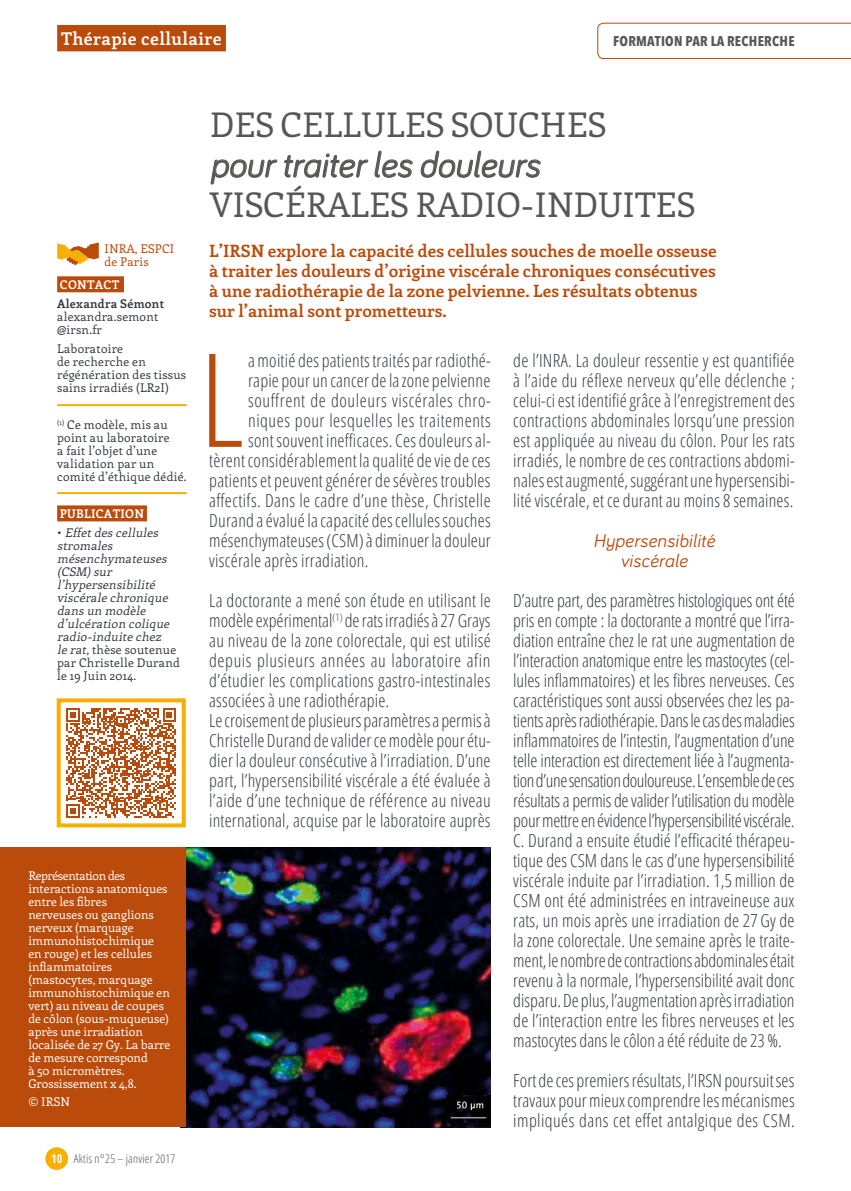
<style>
.page{position:relative;width:851px;height:1191px;background:#fff}
.page>*{position:absolute;margin:0;border:0;box-sizing:border-box;transform-origin:0 0}
.t1{font:300 condensed 130px "Open Sans";color:#bb4b0a}
.t2{font:italic 36px "Bariol";color:#575756}
.t3{font:34px "Enriqueta";color:#575756}
.t4{font:italic 19px/20px "Bariol";letter-spacing:.01em;color:#bb4b0a;text-align:center}
.t5{font:300 condensed 18px/20px "Open Sans";letter-spacing:.015em;color:#333a42;text-align:justify}
.t6{font:300 condensed 18px "Open Sans";letter-spacing:.035em;color:#333a42}
.t7{font:700 17.6px "Enriqueta";letter-spacing:.02em;color:#fff}
.t8{font:700 17px/20px "Enriqueta";color:#bb4b0a}
.t9{font:700 condensed 14px "Avenir Next LT Pro";letter-spacing:.02em;color:#575756}
.t10{font:12px/13px "Enriqueta";color:#fff}
.t11{font:italic 12px/13px "Enriqueta";letter-spacing:.02em;color:#333a42}
.t12{font:12px/13px "Enriqueta";letter-spacing:.02em;color:#333a42}
.t13{font:300 condensed 12px "Open Sans";letter-spacing:.02em;color:#575756}
.t14{font:700 12px "Enriqueta";letter-spacing:.02em;color:#fff}
.t15{font:12px/13px "Enriqueta";letter-spacing:.02em;color:#bb4b0a}
.t16{font:700 12px "Enriqueta";letter-spacing:.02em;color:#333a42}
.s1{font-style:normal}
.s2{font-weight:700;color:#fff}
</style>
<div class="page">
<div style="left:45px;top:1147px;width:23px;height:23px;background:#f9af00;border-radius:50%"></div>
<hr style="left:850px;top:0;width:1px;height:1191px;background:#d5cdc5">
<div style="left:57px;top:276px;width:67px;height:16px;background:#bb4b0a"></div>
<div style="left:57px;top:505px;width:90px;height:16px;background:#bb4b0a"></div>
<hr style="left:57px;top:404px;width:129px;height:2px;background:#f9af00">
<hr style="left:57px;top:492px;width:129px;height:2px;background:#f9af00">
<svg style="left:597px;top:22px;width:253px;height:37px"></svg>
<svg style="left:210px;top:153px;width:158px;height:32px"></svg>
<svg style="left:374px;top:150px;width:39px;height:28px"></svg>
<svg style="left:420px;top:150px;width:121px;height:28px"></svg>
<div style="left:57px;top:25px;width:169px;height:26px;background:#bb4b0a"></div>
<img style="left:180px;top:847px;width:310px;height:280px">
<div style="left:0;top:847px;width:186px;height:279px;background:#bb4b0a"></div>
<svg style="left:57px;top:242px;width:42px;height:23px"></svg>
<svg style="left:66px;top:708px;width:110px;height:109px"></svg>
<div style="left:57px;top:698px;width:129px;height:129px;border:4px solid #f9af00"></div>
<img style="left:446px;top:1095px;width:44px;height:31px">
<p class="t7" style="left:61px;top:26px;width:162px">Thérapie cellulaire</p>
<p class="t9" style="left:613px;top:33px;width:183px">FORMATION PAR LA RECHERCHE</p>
<p class="t15" style="left:104px;top:242px;width:71px">INRA, ESPCI de Paris</p>
<p class="t14" style="left:60px;top:276px;width:61px">CONTACT</p>
<p class="t16" style="left:57px;top:295px;width:108px">Alexandra Sémont</p>
<p class="t12" style="left:57px;top:310px;width:103px">alexandra.semont @irsn.fr</p>
<p class="t12" style="left:57px;top:341px;width:130px">Laboratoire<br>de recherche en régénération des tissus sains irradiés (LR2I)</p>
<p class="t12" style="left:57px;top:418px;width:131px"><sup>(1)</sup> Ce modèle, mis au point au laboratoire<br>a fait l’objet d’une validation par un comité d’éthique dédié.</p>
<p class="t14" style="left:60px;top:505px;width:86px">PUBLICATION</p>
<p class="t11" style="left:57px;top:526px;width:124px"><span class="s1">•</span> Effetdes cellules stromales mésenchymateuses (CSM)sur l’hypersensibilité viscérale chronique dans un modèle d’ulcération colique radio-induite chez<br>le rat,<span class="s1">thèse soutenue par Christelle Durand le 19 Juin 2014.</span></p>
<p class="t10" style="left:28px;top:869px;width:143px">Représentation des interactions anatomiques entre les fibres<br>nerveuses ou ganglions nerveux (marquage immunohistochimique en rouge) et les cellules inflammatoires (mastocytes, marquage immunohistochimique en vert) au niveau de coupes de côlon (sous-muqueuse) après une irradiation localisée de 27 Gy. La barre de mesure correspond<br>à 50 micromètres.<br>Grossissement x 4,8.</p>
<p class="t10" style="left:28px;top:1095px;width:43px">© IRSN</p>
<p class="t13" style="left:51px;top:1150px;width:126px"><span class="s2">10</span> Aktis n°25 – janvier 2017</p>
<h3 class="t3" style="left:210px;top:101px;width:397px">DES CELLULES SOUCHES</h3>
<h2 class="t2" style="left:210px;top:140px;width:331px">pour traiter les douleurs</h2>
<h3 class="t3" style="left:210px;top:181px;width:486px">VISCÉRALES RADIO-INDUITES</h3>
<p class="t8" style="left:209px;top:240px;width:509px">L’IRSN explore la capacité des cellules souches de moelle osseuse à traiter les douleurs d’origine viscérale chroniques consécutives à une radiothérapie de la zone pelvienne. Les résultats obtenus sur l’animal sont prometteurs.</p>
<h1 class="t1" style="left:199px;top:311px;width:47px">L</h1>
<p class="t5" style="left:248px;top:350px;width:244px">a moitié des patients traités par radiothé-</p>
<p class="t5" style="left:248px;top:370px;width:244px">rapie pour un cancer de la zone pelvienne</p>
<p class="t6" style="left:248px;top:388px;width:244px">souffrent de douleurs viscérales chro-</p>
<p class="t5" style="left:248px;top:410px;width:244px">niques pour lesquelles les traitements</p>
<p class="t5" style="left:248px;top:430px;width:244px">sont souvent inefficaces. Ces douleurs al-</p>
<p class="t5" style="left:209px;top:450px;width:283px">tèrent considérablement la qualité de vie de ces</p>
<p class="t5" style="left:209px;top:470px;width:283px">patients et peuvent générer de sévères troubles</p>
<p class="t5" style="left:209px;top:490px;width:283px">affectifs. Dans le cadre d’une thèse, Christelle</p>
<p class="t5" style="left:209px;top:510px;width:283px">Durand a évalué la capacité des cellules souches</p>
<p class="t5" style="left:209px;top:530px;width:283px">mésenchymateuses (CSM) à diminuer la douleur</p>
<p class="t5" style="left:209px;top:550px;width:161px">viscérale après irradiation.</p>
<p class="t5" style="left:209px;top:590px;width:283px;text-align:left">La doctorante a mené son étude en utilisant le modèle expérimental<sup>(1)</sup> de rats irradiés à 27 Grays au niveau de la zone colorectale, qui est utilisé depuis plusieurs années au laboratoire afin d’étudier les complications gastro-intestinales associées à une radiothérapie.<br>Le croisement de plusieurs paramètres a permis à Christelle Durand de valider ce modèle pour étu&shy;dier la douleur consécutive à l’irradiation. D’une part, l’hypersensibilité viscérale a été évaluée à l’aide d’une technique de référence au niveau international, acquise par le laboratoire auprès</p>
<p class="t5" style="left:513px;top:350px;width:283px">de l’INRA. La douleur ressentie y est quantifiée à l’aide du réflexe nerveux qu’elle déclenche ; celui-ci est identifié grâce à l’enregistrement des contractions abdominales lorsqu’une pression est appliquée au niveau du côlon. Pour les rats irradiés, le nombre de ces contractions abdomi&shy;nales est augmenté, suggérant une hypersensibi&shy;lité viscérale, et ce durant au moins 8 semaines.</p>
<p class="t4" style="left:593px;top:529px;width:123px">Hypersensibilité viscérale</p>
<p class="t5" style="left:513px;top:590px;width:283px">D’autre part, des paramètres histologiques ont été pris en compte : la doctorante a montré que l’irra&shy;diation entraîne chez le rat une augmentation de l’interaction anatomique entre les mastocytes (cel&shy;lules inflammatoires) et les fibres nerveuses. Ces caractéristiques sont aussi observées chez les pa&shy;tients après radiothérapie. Dans le cas des maladies inflammatoires de l’intestin, l’augmentation d’une telle interaction est directement liée à l’augmenta&shy;tion d’une sensation douloureuse. L’ensemble de ces résultats a permis de valider l’utilisation du modèle pour mettre en évidence l’hypersensibilité viscérale.<br>C. Durand a ensuite étudié l’efficacité thérapeu&shy;tique des CSM dans le cas d’une hypersensibilité viscérale induite par l’irradiation. 1,5 million de CSM ont été administrées en intraveineuse aux rats, un mois après une irradiation de 27 Gy de la zone colorectale. Une semaine après le traite&shy;ment, le nombre de contractions abdominales était revenu à la normale, l’hypersensibilité avait donc disparu. De plus, l’augmentation après irradiation de l’interaction entre les fibres nerveuses et les mastocytes dans le côlon a été réduite de 23 %.</p>
<p class="t5" style="left:513px;top:1070px;width:283px">Fort de ces premiers résultats, l’IRSN poursuit ses travaux pour mieux comprendre les mécanismes impliqués dans cet effet antalgique des CSM.</p>
</div>
